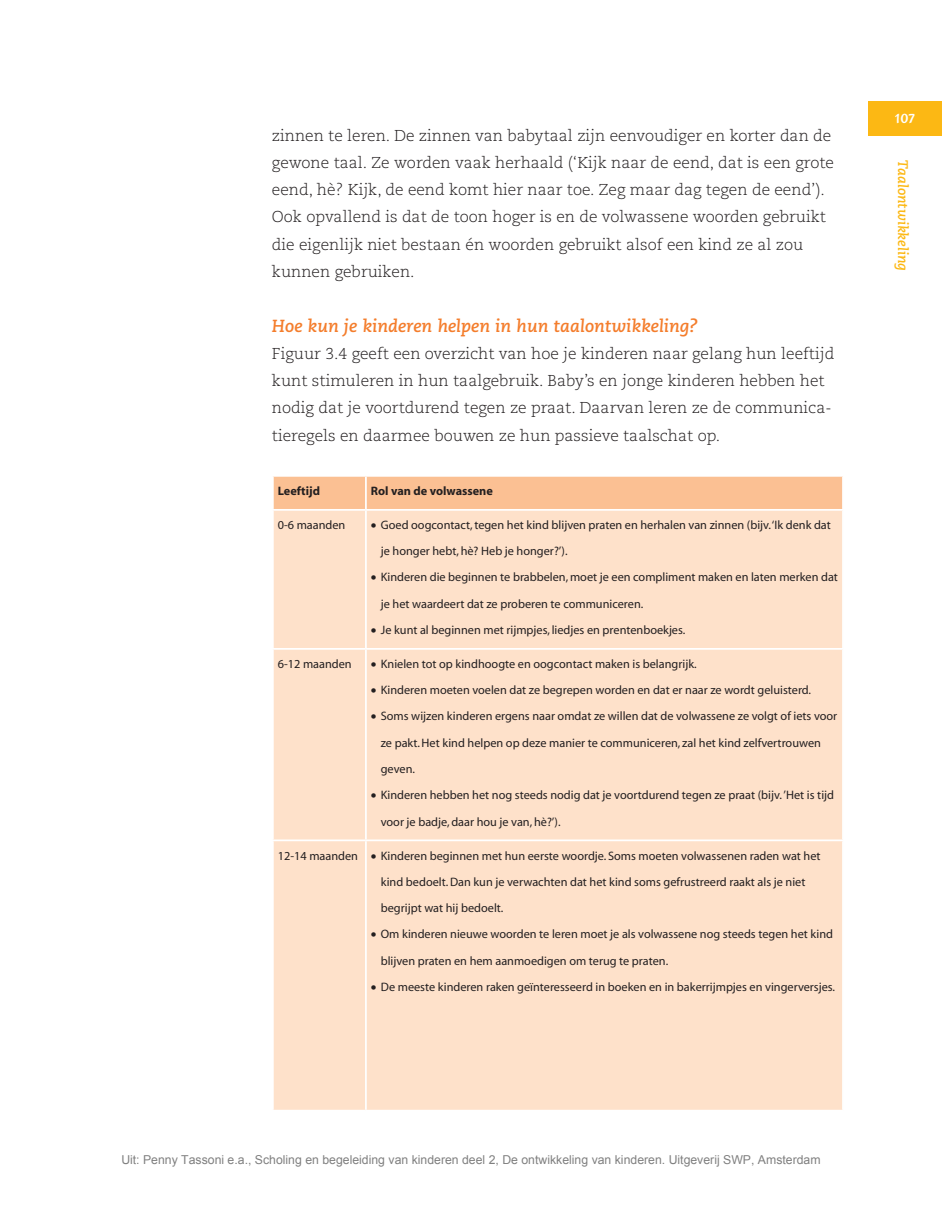
<style>
.page{position:relative;width:942px;height:1216px;background:#fff}
.page>*{position:absolute;margin:0;border:0;box-sizing:border-box;transform-origin:0 0}
.t1{font:italic 700 17.5px "Caecilia";color:#f47d2c}
.t2{font:300 15.75px/27.3px "Caecilia";color:#231f20}
.t3{font:italic 700 14px "Caecilia";color:#fcb814}
.t4{font:500 14px "Linotype Rana";color:#fff}
.t5{font:12.25px/26.2px "Myriad";color:#231f20}
.t6{font:12.25px "Arial";color:#808080}
.t7{font:700 12.25px "Myriad";color:#231f20}
</style>
<div class="page">
<div style="left:867px;top:101px;width:74px;height:35px;background:#fcb814"></div>
<div style="left:273px;top:477px;width:568px;height:32px;background:#fbc093"></div>
<div style="left:273px;top:511px;width:568px;height:599px;background:#fee1ca"></div>
<hr style="left:365px;top:511px;width:1px;height:137px;background:#fff">
<hr style="left:272px;top:648px;width:94px;height:2px;background:#fff">
<hr style="left:366px;top:648px;width:477px;height:2px;background:#fff">
<hr style="left:365px;top:650px;width:1px;height:189px;background:#fff">
<hr style="left:272px;top:839px;width:94px;height:2px;background:#fff">
<hr style="left:366px;top:839px;width:477px;height:2px;background:#fff">
<hr style="left:365px;top:841px;width:1px;height:269px;background:#fff">
<hr style="left:365px;top:477px;width:1px;height:32px;background:#fff">
<p class="t2" style="left:272px;top:122px;width:563px">zinnen te leren. De zinnen van babytaal zijn eenvoudiger en korter dan de gewone taal. Ze worden vaak herhaald (‘Kijk naar de eend, dat is een grote eend, hè? Kijk, de eend komt hier naar toe. Zeg maar dag tegen de eend’).<br>Ook opvallend is dat de toon hoger is en de volwassene woorden gebruikt die eigenlijk niet bestaan én woorden gebruikt alsof een kind ze al zou kunnen gebruiken.</p>
<h1 class="t1" style="left:272px;top:315px;width:427px">Hoe kun je kinderen helpen in hun taalontwikkeling?</h1>
<p class="t2" style="left:272px;top:340px;width:563px">Figuur 3.4 geeft een overzicht van hoe je kinderen naar gelang hun leeftijd kunt stimuleren in hun taalgebruik. Baby’s en jonge kinderen hebben het nodig dat je voortdurend tegen ze praat. Daarvan leren ze de communica&shy;tieregels en daarmee bouwen ze hun passieve taalschat op.</p>
<p class="t7" style="left:278px;top:484px;width:44px">Leeftijd</p>
<p class="t7" style="left:371px;top:484px;width:123px">Rol van de volwassene</p>
<p class="t5" style="left:278px;top:512px;width:69px">0-6 maanden</p>
<p class="t5" style="left:380px;top:512px;width:451px;text-indent:-10px">• Goed oogcontact, tegen het kind blijven praten en herhalen van zinnen (bijv.‘Ik denk dat je honger hebt, hè? Heb je honger?’).</p>
<p class="t5" style="left:380px;top:565px;width:458px;text-indent:-10px">• Kinderen die beginnen te brabbelen, moet je een compliment maken en laten merken dat je het waardeert dat ze proberen te communiceren.</p>
<p class="t5" style="left:371px;top:617px;width:316px">• Je kunt al beginnen met rijmpjes, liedjes en prentenboekjes.</p>
<p class="t5" style="left:278px;top:651px;width:75px">6-12 maanden</p>
<p class="t5" style="left:371px;top:651px;width:327px">• Knielen tot op kindhoogte en oogcontact maken is belangrijk.</p>
<p class="t5" style="left:371px;top:677px;width:441px">• Kinderen moeten voelen dat ze begrepen worden en dat er naar ze wordt geluisterd.</p>
<p class="t5" style="left:380px;top:704px;width:458px;text-indent:-10px">• Soms wijzen kinderen ergens naar omdat ze willen dat de volwassene ze volgt of iets voor ze pakt. Het kind helpen op deze manier te communiceren, zal het kind zelfvertrouwen geven.</p>
<p class="t5" style="left:380px;top:782px;width:454px;text-indent:-10px">• Kinderen hebben het nog steeds nodig dat je voortdurend tegen ze praat (bijv. ’Het is tijd voor je badje, daar hou je van, hè?’).</p>
<p class="t5" style="left:380px;top:843px;width:441px;text-indent:-103px">12-14 maanden • Kinderen beginnen met hun eerste woordje. Soms moeten volwassenen raden wat het kind bedoelt. Dan kun je verwachten dat het kind soms gefrustreerd raakt als je niet begrijpt wat hij bedoelt.</p>
<p class="t5" style="left:380px;top:921px;width:453px;text-indent:-10px">• Om kinderen nieuwe woorden te leren moet je als volwassene nog steeds tegen het kind blijven praten en hem aanmoedigen om terug te praten.</p>
<p class="t5" style="left:371px;top:974px;width:465px">• De meeste kinderen raken geïnteresseerd in boeken en in bakerrijmpjes en vingerversjes.</p>
<p class="t4" style="left:894px;top:110px;width:22px">107</p>
<p class="t3" style="left:910px;top:160px;width:112px;rotate:90deg">Taalontwikkeling</p>
<p class="t6" style="left:121px;top:1151px;width:700px">Uit: Penny Tassoni e.a., Scholing en begeleiding van kinderen deel 2, De ontwikkeling van kinderen. Uitgeverij SWP, Amsterdam</p>
</div>
